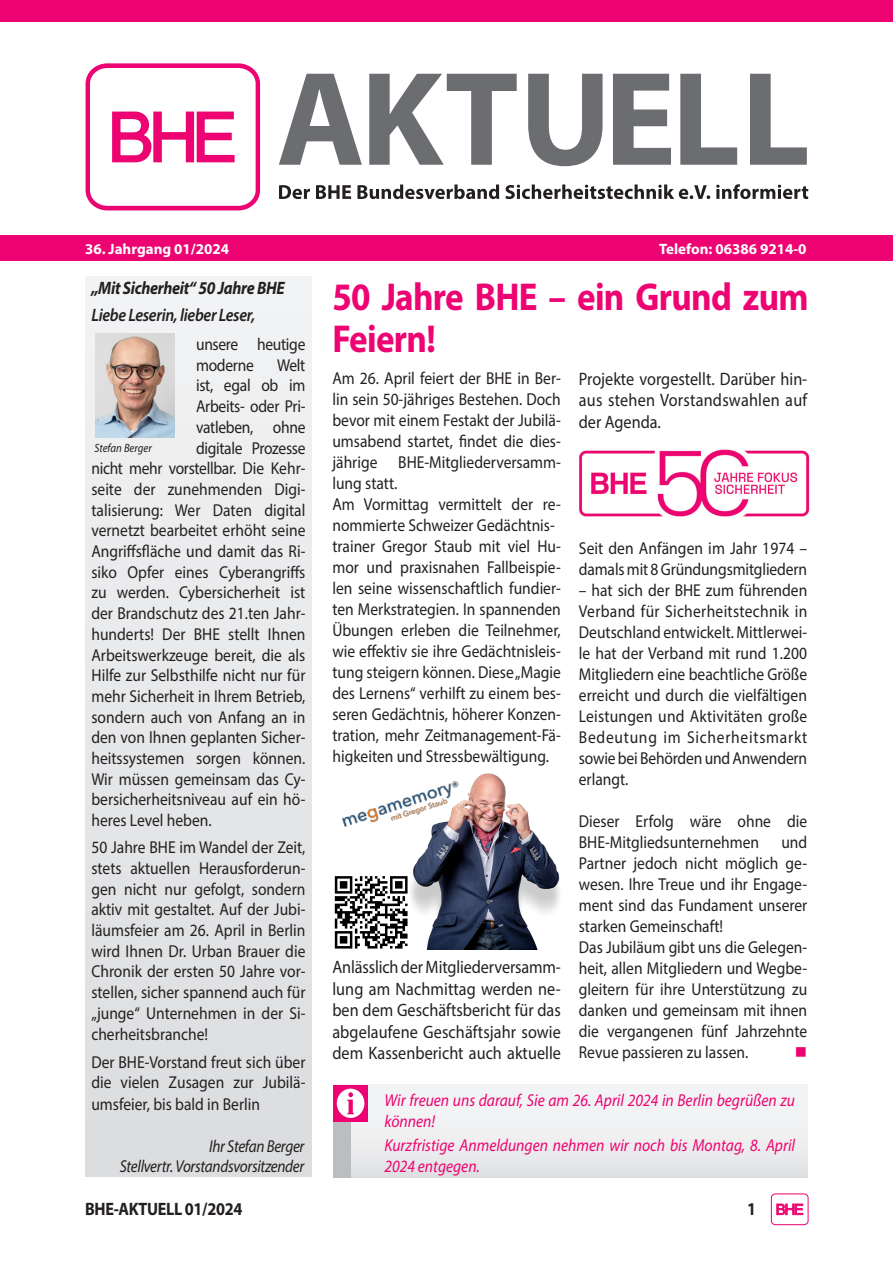
<style>
.page{position:relative;width:893px;height:1263px;background:#fff}
.page>*{position:absolute;margin:0;border:0;box-sizing:border-box;transform-origin:0 0}
.t1{font:700 39px/42px "Myriad Pro";letter-spacing:-.02em;color:#ed0372;scale:.9 1}
.t2{font:18px/21.6px "Myriad Pro";color:#231f20;text-align:justify;scale:.9 1}
.t3{font:italic 700 18px "Myriad Pro";letter-spacing:-.02em;color:#231f20;scale:.89 1}
.t4{font:italic 600 18px "Myriad Pro";letter-spacing:-.02em;color:#231f20;scale:.9 1}
.t5{font:700 18px "Myriad Pro";letter-spacing:-.02em;color:#231f20;scale:.9 1}
.t6{font:17.25px/21px "Myriad Pro";color:#231f20;scale:.9 1}
.t7{font:italic 17.25px/20.7px "Myriad Pro";color:#ed0372;scale:.9 1}
.t8{font:17.25px/20.7px "Myriad Pro";letter-spacing:-.02em;color:#231f20;scale:.9 1}
.t9{font:italic 17.25px/20.7px "Myriad Pro";letter-spacing:-.02em;color:#231f20;text-align:right;scale:.88 1}
.t10{font:16.5px "Wingdings";color:#ed0372}
.t11{font:700 15px "Myriad Pro";color:#fff}
.t12{font:italic 12px "Myriad Pro";color:#231f20;scale:.9 1}
</style>
<div class="page">
<div style="left:86px;top:63px;width:174px;height:147px;border:5px solid #ed0372;border-radius:19px"></div>
<svg style="left:112px;top:111px;width:123px;height:52px"></svg>
<svg style="left:279px;top:74px;width:528px;height:92px"></svg>
<svg style="left:279px;top:184px;width:529px;height:15px"></svg>
<div style="left:0;top:0;width:893px;height:21px;background:#ed0372"></div>
<div style="left:0;top:236px;width:893px;height:25px;background:#ed0372"></div>
<div style="left:85px;top:276px;width:227px;height:901px;background:#e6e7e9"></div>
<div style="left:771px;top:1193px;width:38px;height:32px;border:1px solid #ed0372;border-radius:4px"></div>
<svg style="left:776px;top:1204px;width:27px;height:11px"></svg>
<div style="left:333px;top:1084px;width:475px;height:94px;background:linear-gradient(to bottom,#f7f7f8,#e4e5e7)"></div>
<div style="left:333px;top:1121px;width:17px;height:57px;background:#bcbdc0"></div>
<div style="left:333px;top:1085px;width:34px;height:36px;background:#ed0372"></div>
<div style="left:337px;top:1088px;width:27px;height:30px;background:#fff;border-radius:50%"></div>
<svg style="left:347px;top:1092px;width:7px;height:22px"></svg>
<img style="left:579px;top:449px;width:231px;height:68px">
<img style="left:411px;top:773px;width:149px;height:176px">
<img style="left:342px;top:773px;width:138px;height:73px">
<img style="left:334px;top:876px;width:74px;height:73px">
<img style="left:95px;top:334px;width:80px;height:104px">
<p class="t11" style="left:85px;top:239px;width:146px">36. Jahrgang 01/2024</p>
<p class="t11" style="left:659px;top:239px;width:149px">Telefon: 06386 9214-0</p>
<p class="t3" style="left:91px;top:276px;width:219px">„Mit Sicherheit“ 50 Jahre BHE</p>
<p class="t4" style="left:91px;top:303px;width:184px">Liebe Leserin, lieber Leser,</p>
<p class="t8" style="left:196px;top:334px;width:123px">unsere heutige moderne</p>
<h1 class="t1" style="left:332px;top:274px;width:531px">50 Jahre BHE – ein Grund zum<br>Feiern!</h1>
<p class="t6" style="left:277px;top:354px;width:33px">Welt</p>
<p class="t8" style="left:196px;top:375px;width:123px">ist, egal ob im</p>
<p class="t8" style="left:196px;top:396px;width:123px">Arbeits- oder Pri-</p>
<p class="t8" style="left:196px;top:416px;width:123px">vatleben, ohne</p>
<p class="t8" style="left:196px;top:437px;width:123px">digitale Prozesse</p>
<p class="t8" style="left:91px;top:458px;width:239px">nicht mehr vorstellbar. Die Kehr-</p>
<p class="t6" style="left:91px;top:478px;width:239px">seite der zunehmenden Digi-</p>
<p class="t6" style="left:91px;top:499px;width:239px">talisierung: Wer Daten digital</p>
<p class="t6" style="left:91px;top:520px;width:239px">vernetzt bearbeitet erhöht seine</p>
<p class="t6" style="left:91px;top:540px;width:239px">Angriffsfläche und damit das Ri-</p>
<p class="t6" style="left:91px;top:561px;width:239px">siko Opfer eines Cyberangriffs</p>
<p class="t6" style="left:91px;top:582px;width:239px">zu werden. Cybersicherheit ist</p>
<p class="t6" style="left:91px;top:603px;width:239px">der Brandschutz des 21.ten Jahr-</p>
<p class="t6" style="left:91px;top:623px;width:239px">hunderts! Der BHE stellt Ihnen</p>
<p class="t6" style="left:91px;top:644px;width:239px">Arbeitswerkzeuge bereit, die als</p>
<p class="t6" style="left:91px;top:665px;width:239px">Hilfe zur Selbsthilfe nicht nur für</p>
<p class="t6" style="left:91px;top:685px;width:239px">mehr Sicherheit in Ihrem Betrieb,</p>
<p class="t6" style="left:91px;top:706px;width:239px">sondern auch von Anfang an in</p>
<p class="t6" style="left:91px;top:727px;width:239px">den von Ihnen geplanten Sicher-</p>
<p class="t6" style="left:91px;top:747px;width:239px">heitssystemen sorgen können.</p>
<p class="t6" style="left:91px;top:768px;width:239px">Wir müssen gemeinsam das Cy-</p>
<p class="t6" style="left:91px;top:789px;width:239px">bersicherheitsniveau auf ein hö-</p>
<p class="t6" style="left:91px;top:810px;width:135px">heres Level heben.</p>
<p class="t6" style="left:91px;top:837px;width:239px;text-align:justify">50 Jahre BHE im Wandel der Zeit, stets aktuellen Herausforderun&shy;gen nicht nur gefolgt, sondern aktiv mit gestaltet. Auf der Jubi&shy;läumsfeier am 26. April in Berlin wird Ihnen Dr. Urban Brauer die Chronik der ersten 50 Jahre vor&shy;stellen, sicher spannend auch für „junge“ Unternehmen in der Si&shy;cherheitsbranche!</p>
<p class="t6" style="left:91px;top:1051px;width:239px;text-align:justify">Der BHE-Vorstand freut sich über die vielen Zusagen zur Jubilä&shy;umsfeier, bis bald in Berlin</p>
<p class="t6" style="left:332px;top:368px;width:255px">Am 26. April feiert der BHE in Ber&shy;lin sein 50-jähriges Bestehen. Doch bevor mit einem Festakt der Jubilä&shy;umsabend startet, findet die dies&shy;jährige BHE-Mitgliederversamm&shy;lung statt.<br>Am Vormittag vermittelt der re&shy;nommierte Schweizer Gedächtnis&shy;trainer Gregor Staub mit viel Hu&shy;mor und praxisnahen Fallbeispie&shy;len seine wissenschaftlich fundier&shy;ten Merkstrategien. In spannenden Übungen erleben die Teilnehmer, wie effektiv sie ihre Gedächtnisleis&shy;tung steigern können. Diese „Magie des Lernens“ verhilft zu einem bes&shy;seren Gedächtnis, höherer Konzen&shy;tration, mehr Zeitmanagement-Fä&shy;higkeiten und Stressbewältigung.</p>
<p class="t2" style="left:579px;top:368px;width:255px">Projekte vorgestellt. Darüber hin&shy;aus stehen Vorstandswahlen auf der Agenda.</p>
<p class="t12" style="left:94px;top:441px;width:65px">Stefan Berger</p>
<p class="t6" style="left:579px;top:537px;width:255px">Seit den Anfängen im Jahr 1974 – damals mit 8 Gründungsmitgliedern</p>
<p class="t6" style="left:579px;top:579px;width:255px;text-align:justify">– hat sich der BHE zum führenden Verband für Sicherheitstechnik in Deutschland entwickelt. Mittlerwei&shy;le hat der Verband mit rund 1.200<br>Mitgliedern eine beachtliche Größe erreicht und durch die vielfältigen Leistungen und Aktivitäten große Bedeutung im Sicherheitsmarkt sowie bei Behörden und Anwendern erlangt.</p>
<p class="t6" style="left:579px;top:810px;width:255px">Dieser Erfolg wäre ohne die<br>BHE-Mitgliedsunternehmen</p>
<p class="t6" style="left:579px;top:831px;width:255px;text-indent:202px">und<br>Partner jedoch nicht möglich ge&shy;wesen. Ihre Treue und ihr Engage&shy;ment sind das Fundament unserer starken Gemeinschaft!<br>Das Jubiläum gibt uns die Gelegen&shy;heit, allen Mitgliedern und Wegbe&shy;gleitern für ihre Unterstützung zu danken und gemeinsam mit ihnen die vergangenen fünf Jahrzehnte<br>Revue passieren zu lassen.</p>
<p class="t2" style="left:332px;top:956px;width:255px">Anlässlich der Mitgliederversamm&shy;lung am Nachmittag werden ne&shy;ben dem Geschäftsbericht für das abgelaufene Geschäftsjahr sowie dem Kassenbericht auch aktuelle</p>
<p class="t10" style="left:795px;top:1043px;width:14px">■</p>
<p class="t7" style="left:384px;top:1089px;width:458px">Wir freuen uns darauf, Sie am 26. April 2024 in Berlin begrüßen zu können!</p>
<p class="t7" style="left:384px;top:1135px;width:458px">Kurzfristige Anmeldungen nehmen wir noch bis Montag, 8. April<br>2024 entgegen.</p>
<p class="t9" style="left:120px;top:1135px;width:211px">Ihr Stefan Berger<br>Stellvertr. Vorstandsvorsitzender</p>
<p class="t5" style="left:85px;top:1197px;width:176px">BHE-AKTUELL 01/2024</p>
<p class="t5" style="left:747px;top:1197px;width:11px">1</p>
</div>
